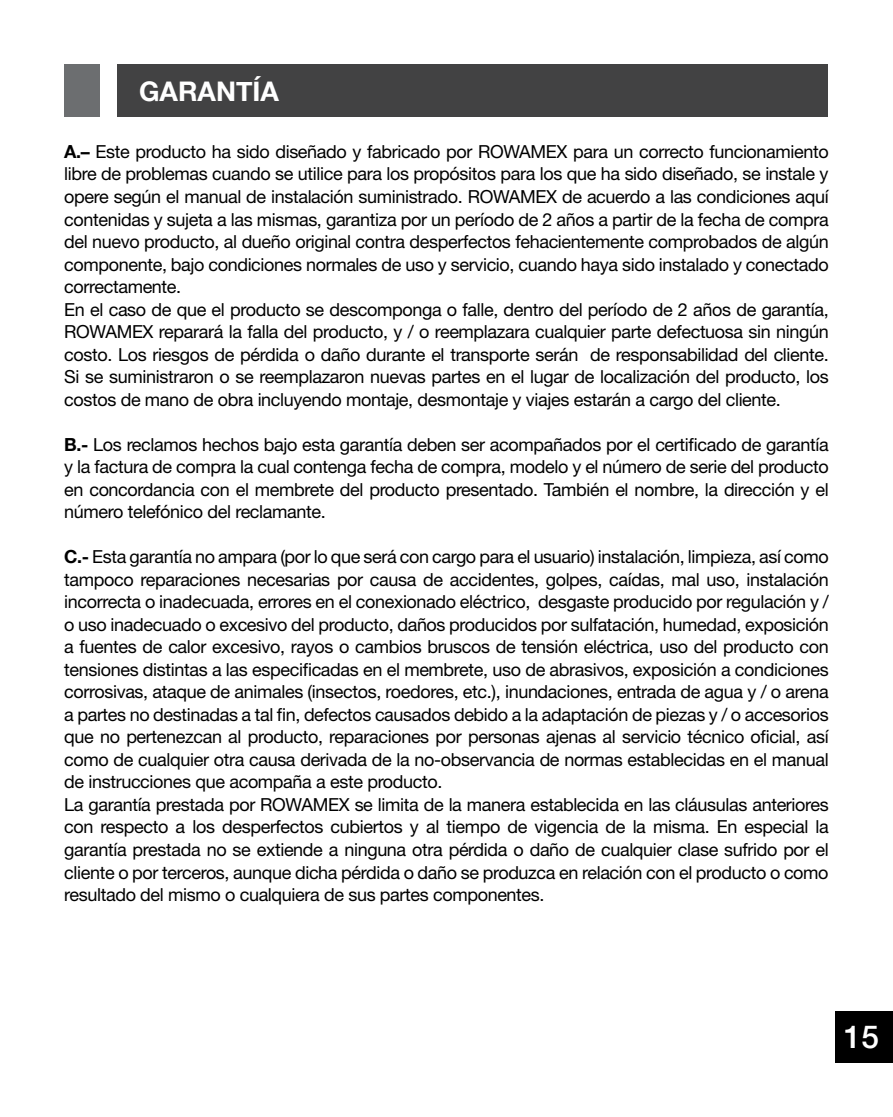
<style>
.page{position:relative;width:893px;height:1117px;background:#fff}
.page>*{position:absolute;margin:0;border:0;box-sizing:border-box;transform-origin:0 0}
.t1{font:500 31.5px "Helvetica Neue";color:#fff}
.t2{font:700 27px "Helvetica Neue";color:#fff}
.t3{font:18px/22.5px "Helvetica Neue";letter-spacing:-.02em;color:#000}
.s1{font-weight:700}
</style>
<div class="page">
<div style="left:835px;top:1011px;width:58px;height:51px;background:#000"></div>
<div style="left:117px;top:64px;width:711px;height:52px;background:#424243"></div>
<div style="left:64px;top:64px;width:35px;height:52px;background:#6c6e70"></div>
<h2 class="t2" style="left:139px;top:70px;width:141px">GARANTÍA</h2>
<p class="t3" style="left:64px;top:140px;width:766px"><span class="s1">A.–</span> Este producto ha sido diseñado y fabricado por ROWAMEX para un correcto funcionamiento libre de problemas cuando se utilice para los propósitos para los que ha sido diseñado, se instale y opere según el manual de instalación suministrado. ROWAMEX de acuerdo a las condiciones aquí contenidas y sujeta a las mismas, garantiza por un período de 2 años a partir de la fecha de compra del nuevo producto, al dueño original contra desperfectos fehacientemente comprobados de algún componente, bajo condiciones normales de uso y servicio, cuando haya sido instalado y conectado correctamente.<br>En el caso de que el producto se descomponga o falle, dentro del período de 2 años de garantía, ROWAMEX reparará la falla del producto, y / o reemplazara cualquier parte defectuosa sin ningún costo. Los riesgos de pérdida o daño durante el transporte serán de responsabilidad del cliente.<br>Si se suministraron o se reemplazaron nuevas partes en el lugar de localización del producto, los costos de mano de obra incluyendo montaje, desmontaje y viajes estarán a cargo del cliente.</p>
<p class="t3" style="left:64px;top:432px;width:766px;text-align:justify"><span class="s1">B.-</span> Los reclamos hechos bajo esta garantía deben ser acompañados por el certificado de garantía y la factura de compra la cual contenga fecha de compra, modelo y el número de serie del producto en concordancia con el membrete del producto presentado. También el nombre, la dirección y el número telefónico del reclamante.</p>
<p class="t3" style="left:64px;top:545px;width:766px"><span class="s1">C.-</span> Esta garantía no ampara (por lo que será con cargo para el usuario) instalación, limpieza, así como tampoco reparaciones necesarias por causa de accidentes, golpes, caídas, mal uso, instalación incorrecta o inadecuada, errores en el conexionado eléctrico, desgaste producido por regulación y / o uso inadecuado o excesivo del producto, daños producidos por sulfatación, humedad, exposición a fuentes de calor excesivo, rayos o cambios bruscos de tensión eléctrica, uso del producto con tensiones distintas a las especificadas en el membrete, uso de abrasivos, exposición a condiciones corrosivas, ataque de animales (insectos, roedores, etc.), inundaciones, entrada de agua y / o arena a partes no destinadas a tal fin, defectos causados debido a la adaptación de piezas y / o accesorios que no pertenezcan al producto, reparaciones por personas ajenas al servicio técnico oficial, así como de cualquier otra causa derivada de la no-observancia de normas establecidas en el manual de instrucciones que acompaña a este producto.<br>La garantía prestada por ROWAMEX se limita de la manera establecida en las cláusulas anteriores con respecto a los desperfectos cubiertos y al tiempo de vigencia de la misma. En especial la garantía prestada no se extiende a ninguna otra pérdida o daño de cualquier clase sufrido por el cliente o por terceros, aunque dicha pérdida o daño se produzca en relación con el producto o como resultado del mismo o cualquiera de sus partes componentes.</p>
<h1 class="t1" style="left:844px;top:1011px;width:37px">15</h1>
</div>
